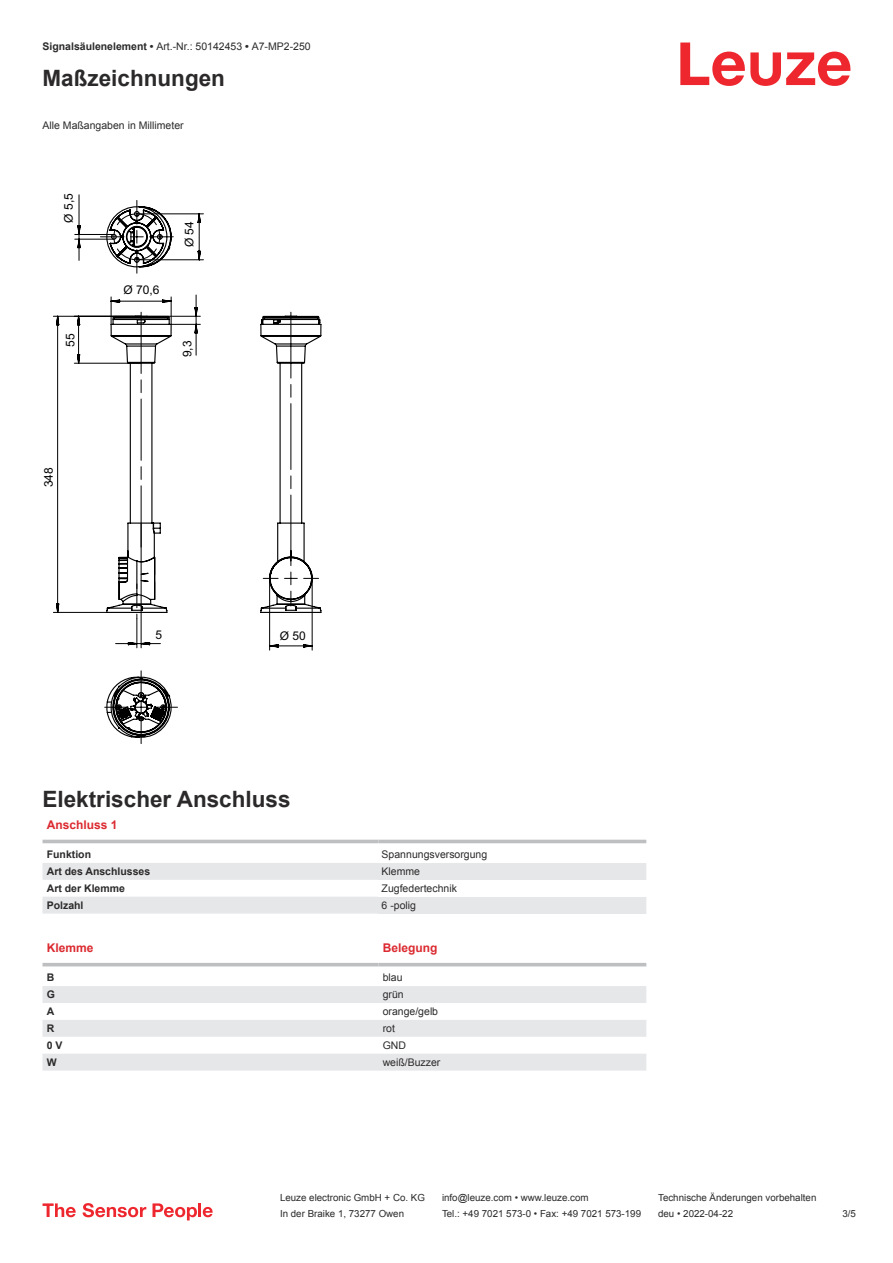
<style>
.page{position:relative;width:893px;height:1263px;background:#fff}
.page>*{position:absolute;margin:0;border:0;box-sizing:border-box;transform-origin:0 0}
.t1{font:700 22.5px "Arial";color:#2b292a}
.t2{font:700 12px "Arial";color:#db2a30}
.t3{font:12px "Arial";color:#000}
.t4{font:10.5px "Arial";color:#2b292a}
.t5{font:700 10.5px "Arial";color:#2b292a}
.t6{font:9.75px "Arial";color:#2b292a}
.s1{font-weight:700}
</style>
<div class="page">
<svg style="left:680px;top:43px;width:170px;height:43px"></svg>
<svg style="left:43px;top:839px;width:603px;height:5px"></svg>
<svg style="left:43px;top:863px;width:335px;height:50px"></svg>
<hr style="left:43px;top:840px;width:335px;height:3px;background:#bdbfc1">
<hr style="left:378px;top:840px;width:268px;height:3px;background:#bdbfc1">
<div style="left:378px;top:863px;width:268px;height:17px;background:#e6e7e9"></div>
<div style="left:378px;top:897px;width:268px;height:16px;background:#e6e7e9"></div>
<svg style="left:43px;top:966px;width:603px;height:1px"></svg>
<svg style="left:43px;top:986px;width:603px;height:84px;fill:#e6e7e9"></svg>
<hr style="left:43px;top:963px;width:335px;height:3px;background:#bdbfc1">
<hr style="left:378px;top:963px;width:268px;height:3px;background:#bdbfc1">
<svg style="left:43px;top:1203px;width:33px;height:14px"></svg>
<svg style="left:83px;top:1203px;width:63px;height:14px"></svg>
<svg style="left:153px;top:1203px;width:44px;height:17px"></svg>
<hr style="left:198px;top:1203px;width:3px;height:14px;background:#ed272d">
<svg style="left:203px;top:1207px;width:10px;height:10px"></svg>
<svg style="left:53px;top:194px;width:27px;height:419px"></svg>
<svg style="left:77px;top:200px;width:242px;height:544px"></svg>
<svg style="left:114px;top:211px;width:47px;height:52px"></svg>
<p class="t4" style="left:43px;top:43px;width:270px"><span class="s1">Signalsäulenelement •</span> Art.-Nr.: 50142453 <span class="s1">•</span> A7-MP2-250</p>
<h1 class="t1" style="left:43px;top:69px;width:184px">Maßzeichnungen</h1>
<p class="t4" style="left:43px;top:121px;width:143px">Alle Maßangaben in Millimeter</p>
<p class="t3" style="left:64px;top:223px;width:31px;rotate:-90deg">Ø 5,5</p>
<p class="t3" style="left:66px;top:347px;width:15px;rotate:-90deg">55</p>
<p class="t3" style="left:44px;top:487px;width:22px;rotate:-90deg">348</p>
<p class="t3" style="left:123px;top:286px;width:38px">Ø 70,6</p>
<p class="t3" style="left:184px;top:247px;width:28px;rotate:-90deg">Ø 54</p>
<p class="t3" style="left:182px;top:357px;width:18px;rotate:-90deg">9,3</p>
<p class="t3" style="left:156px;top:630px;width:8px">5</p>
<p class="t3" style="left:280px;top:631px;width:28px">Ø 50</p>
<h1 class="t1" style="left:43px;top:790px;width:250px">Elektrischer Anschluss</h1>
<p class="t2" style="left:47px;top:820px;width:72px">Anschluss 1</p>
<p class="t5" style="left:47px;top:850px;width:46px">Funktion</p>
<p class="t4" style="left:382px;top:850px;width:107px">Spannungsversorgung</p>
<p class="t5" style="left:47px;top:867px;width:105px">Art des Anschlusses</p>
<p class="t4" style="left:382px;top:867px;width:40px">Klemme</p>
<p class="t5" style="left:47px;top:884px;width:80px">Art der Klemme</p>
<p class="t4" style="left:382px;top:884px;width:77px">Zugfedertechnik</p>
<p class="t5" style="left:47px;top:901px;width:38px">Polzahl</p>
<p class="t4" style="left:382px;top:901px;width:36px">6 -polig</p>
<p class="t2" style="left:47px;top:943px;width:48px">Klemme</p>
<p class="t2" style="left:383px;top:943px;width:56px">Belegung</p>
<p class="t5" style="left:47px;top:973px;width:9px">B</p>
<p class="t4" style="left:383px;top:974px;width:21px">blau</p>
<p class="t5" style="left:47px;top:990px;width:10px">G</p>
<p class="t4" style="left:383px;top:990px;width:23px">grün</p>
<p class="t5" style="left:47px;top:1007px;width:9px">A</p>
<p class="t4" style="left:383px;top:1007px;width:57px">orange/gelb</p>
<p class="t5" style="left:47px;top:1024px;width:9px">R</p>
<p class="t4" style="left:383px;top:1024px;width:14px">rot</p>
<p class="t5" style="left:47px;top:1041px;width:17px">0 V</p>
<p class="t4" style="left:383px;top:1041px;width:25px">GND</p>
<p class="t5" style="left:47px;top:1058px;width:11px">W</p>
<p class="t4" style="left:383px;top:1058px;width:59px">weiß/Buzzer</p>
<p class="t6" style="left:280px;top:1194px;width:146px">Leuze electronic GmbH + Co. KG</p>
<p class="t6" style="left:442px;top:1194px;width:148px">info@leuze.com • www.leuze.com</p>
<p class="t6" style="left:658px;top:1194px;width:160px">Technische Änderungen vorbehalten</p>
<p class="t6" style="left:280px;top:1210px;width:126px">In der Braike 1, 73277 Owen</p>
<p class="t6" style="left:442px;top:1210px;width:201px">Tel.: +49 7021 573-0 • Fax: +49 7021 573-199</p>
<p class="t6" style="left:658px;top:1210px;width:76px">deu • 2022-04-22</p>
<p class="t6" style="left:842px;top:1210px;width:15px">3 /5</p>
</div>
